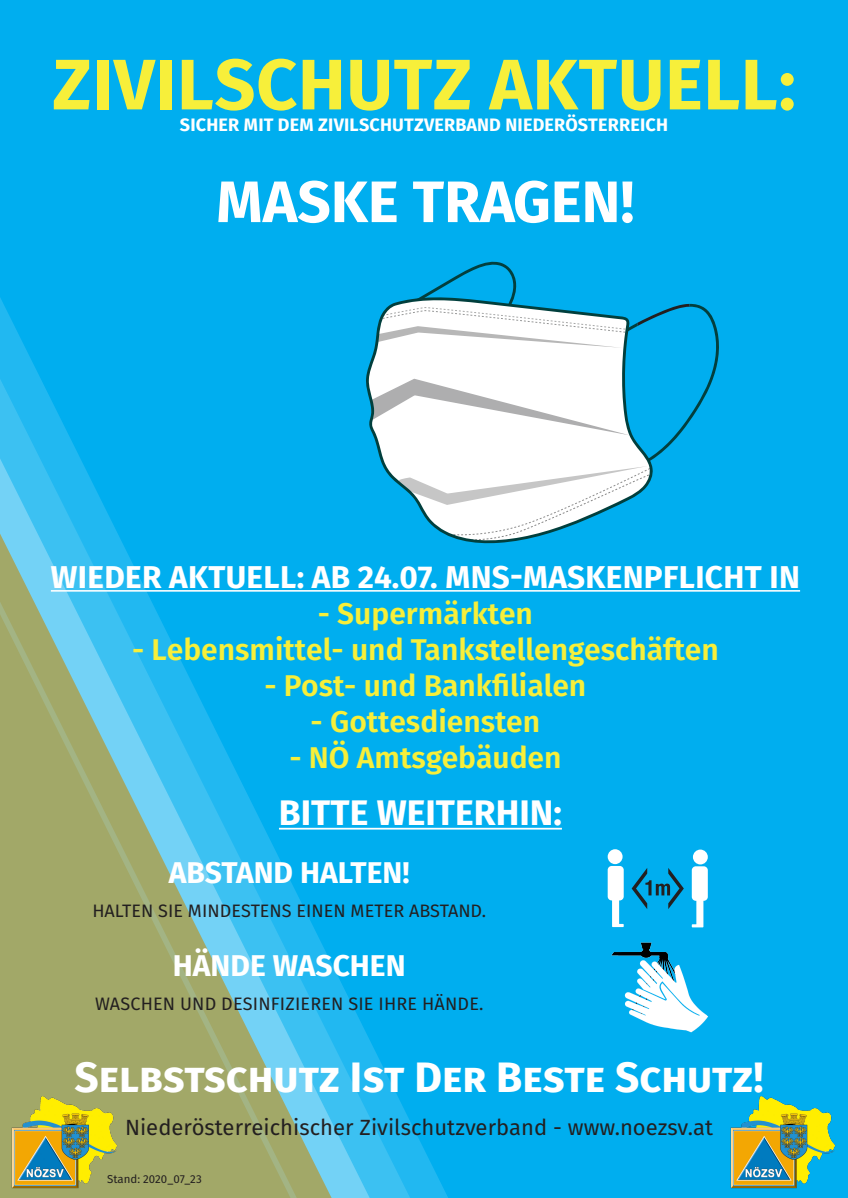
<style>
.page{position:relative;width:848px;height:1198px;background:#00aeef}
.page>*{position:absolute;margin:0;border:0;box-sizing:border-box;transform-origin:0 0}
.t1{font:700 71.5px "Fira Sans";letter-spacing:.01em;color:#f7ef3a}
.t2{font:700 58.5px "Fira Sans";color:#fff}
.t3{font:700 42.5px "Fira Sans";color:#fff}
.t4{font:700 35.5px "Fira Sans";color:#fff}
.t5{font:700 31.5px "Fira Sans";letter-spacing:.01em;color:#fff}
.t6{font:600 30px "Fira Sans";color:#f7ef3a}
.t7{font:700 30px "Fira Sans";color:#fff}
.t8{font:22px "Fira Sans";color:#231f20}
.t9{font:18px "Fira Sans";color:#231f20}
.t10{font:700 18px "Fira Sans";letter-spacing:.01em;color:#fff}
.t11{font:11.5px "Fira Sans";color:#231f20}
</style>
<div class="page">
<svg style="left:378px;top:591px;width:79px;height:607px"></svg>
<svg style="left:340px;top:591px;width:38px;height:607px"></svg>
<svg style="left:306px;top:591px;width:34px;height:607px"></svg>
<svg style="left:0;top:298px;width:306px;height:900px"></svg>
<img style="left:730px;top:1096px;width:105px;height:92px">
<hr style="left:51px;top:590px;width:749px;height:1px;background:#fff">
<img style="left:611px;top:924px;width:97px;height:109px">
<svg style="left:607px;top:849px;width:16px;height:78px"></svg>
<svg style="left:691px;top:849px;width:16px;height:78px"></svg>
<svg style="left:631px;top:868px;width:52px;height:41px"></svg>
<svg style="left:420px;top:261px;width:299px;height:198px"></svg>
<svg style="left:366px;top:297px;width:287px;height:247px;fill:#fff"></svg>
<hr style="left:279px;top:828px;width:283px;height:1px;background:#fff">
<img style="left:12px;top:1095px;width:106px;height:93px">
<p class="t1" style="left:52px;top:34px;width:744px">ZIVILSCHUTZ AKTUELL:</p>
<p class="t10" style="left:180px;top:112px;width:489px">SICHER MIT DEM ZIVILSCHUTZVERBAND NIEDERÖSTERREICH</p>
<p class="t2" style="left:216px;top:161px;width:419px">MASKE TRAGEN!</p>
<p class="t5" style="left:51px;top:554px;width:750px">WIEDER AKTUELL: AB 24.07. MNS-MASKENPFLICHT IN</p>
<p class="t6" style="left:318px;top:592px;width:217px">- Supermärkten</p>
<p class="t6" style="left:132px;top:628px;width:588px">- Lebensmittel- und Tankstellengeschäften</p>
<p class="t6" style="left:264px;top:664px;width:323px">- Post- und Bankfilialen</p>
<p class="t6" style="left:310px;top:700px;width:231px">- Gottesdiensten</p>
<p class="t6" style="left:289px;top:736px;width:273px">- NÖ Amtsgebäuden</p>
<p class="t4" style="left:279px;top:788px;width:284px">BITTE WEITERHIN:</p>
<p class="t7" style="left:169px;top:852px;width:242px">ABSTAND HALTEN!</p>
<p class="t9" style="left:92px;top:898px;width:395px">HALTEN SIE MINDESTENS EINEN METER ABSTAND.</p>
<p class="t7" style="left:173px;top:945px;width:234px">HÄNDE WASCHEN</p>
<p class="t9" style="left:95px;top:991px;width:389px">WASCHEN UND DESINFIZIEREN SIE IHRE HÄNDE.</p>
<p class="t3" style="left:74px;top:1047px;width:690px">Selbstschutz Ist Der Beste Schutz!</p>
<p class="t8" style="left:125px;top:1112px;width:589px">Niederösterreichischer Zivilschutzverband - www.noezsv.at</p>
<p class="t11" style="left:107px;top:1170px;width:96px">Stand: 2020_07_23</p>
</div>
